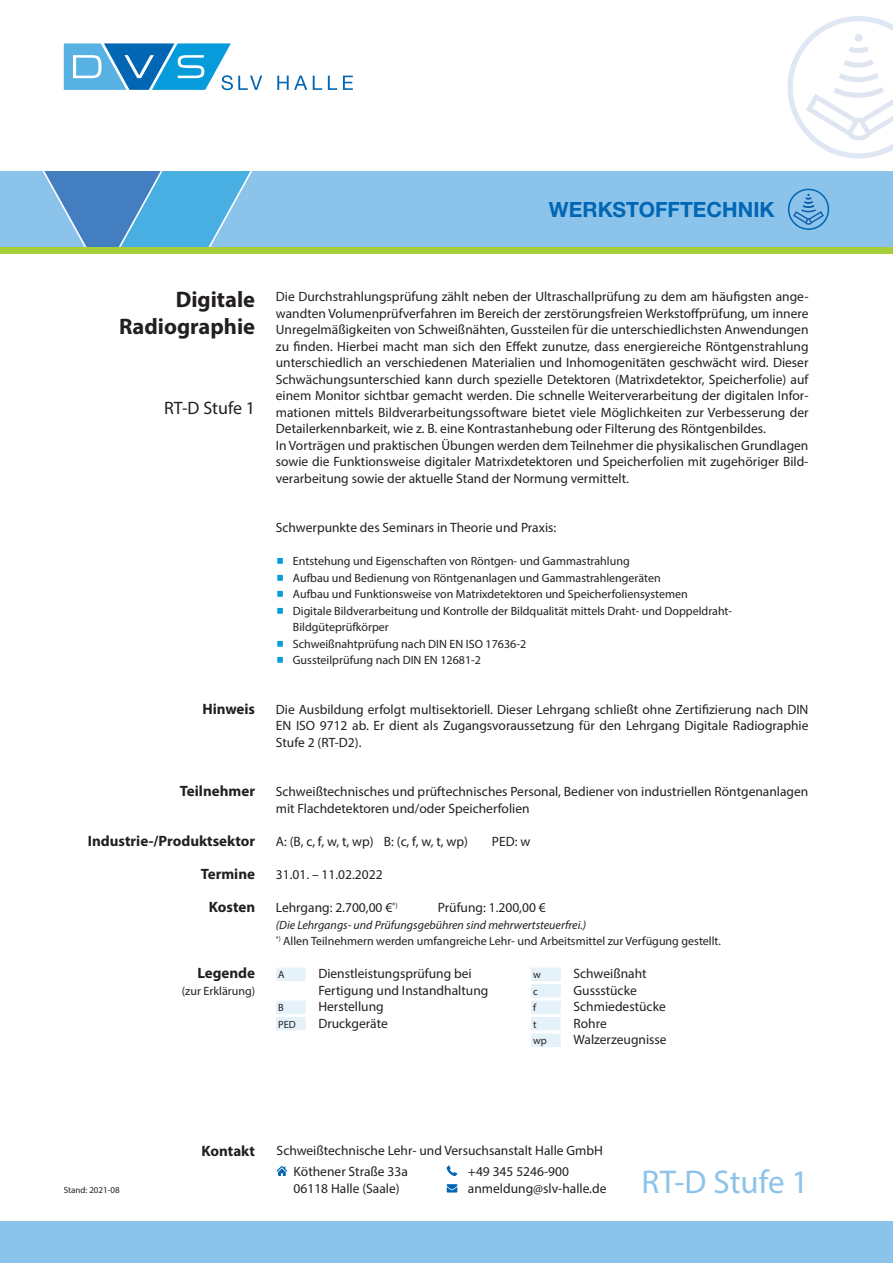
<style>
.page{position:relative;width:893px;height:1263px;background:#fff}
.page>*{position:absolute;margin:0;border:0;box-sizing:border-box;transform-origin:0 0}
.t1{font:33px "Myriad Pro";color:#8bc3ea}
.t2{font:700 22.5px/27px "Myriad Pro";color:#231f20;text-align:right}
.t3{font:700 21px "Helvetica Neue LT Std";color:#0166b3}
.t4{font:18px "Myriad Pro";color:#231f20}
.t5{font:700 15px "Myriad Pro";color:#231f20}
.t6{font:13.5px/16.5px "Myriad Pro";color:#231f20}
.t7{font:12px/16.5px "Myriad Pro";color:#231f20}
.t8{font:10.5px "Myriad Pro";color:#231f20}
.t9{font:9px "Myriad Pro";color:#231f20}
.s1{font-style:italic}
</style>
<div class="page">
<svg style="left:277px;top:1166px;width:10px;height:10px"></svg>
<svg style="left:447px;top:1165px;width:10px;height:11px"></svg>
<svg style="left:447px;top:1184px;width:10px;height:8px"></svg>
<div style="left:276px;top:967px;width:30px;height:14px;background:#e6f2fa"></div>
<div style="left:531px;top:967px;width:30px;height:14px;background:#e6f2fa"></div>
<div style="left:531px;top:984px;width:30px;height:13px;background:#e6f2fa"></div>
<div style="left:276px;top:1000px;width:30px;height:14px;background:#e6f2fa"></div>
<div style="left:531px;top:1000px;width:30px;height:14px;background:#e6f2fa"></div>
<div style="left:276px;top:1017px;width:30px;height:13px;background:#e6f2fa"></div>
<div style="left:531px;top:1017px;width:30px;height:13px;background:#e6f2fa"></div>
<div style="left:531px;top:1033px;width:30px;height:14px;background:#e6f2fa"></div>
<div style="left:250px;top:171px;width:643px;height:77px;background:#8bc3ea"></div>
<svg style="left:0;top:171px;width:250px;height:77px;background:#61a8d9"></svg>
<div style="left:0;top:1221px;width:893px;height:42px;background:#8bc3ea"></div>
<svg style="left:64px;top:43px;width:198px;height:47px"></svg>
<svg style="left:277px;top:76px;width:30px;height:14px"></svg>
<svg style="left:313px;top:76px;width:9px;height:14px"></svg>
<svg style="left:328px;top:76px;width:9px;height:14px"></svg>
<svg style="left:343px;top:76px;width:10px;height:14px"></svg>
<div style="left:0;top:248px;width:893px;height:6px;background:#a6ce39"></div>
<svg style="left:788px;top:189px;width:41px;height:41px;background:#6eaddc"></svg>
<svg style="left:787px;top:16px;width:106px;height:143px"></svg>
<h3 class="t3" style="left:549px;top:196px;width:227px">WERKSTOFFTECHNIK</h3>
<h2 class="t2" style="left:119px;top:285px;width:138px">Digitale<br>Radiographie</h2>
<h3 class="t4" style="left:164px;top:397px;width:92px">RT-D Stufe 1</h3>
<p class="t5" style="left:202px;top:699px;width:54px">Hinweis</p>
<p class="t5" style="left:180px;top:782px;width:77px">Teilnehmer</p>
<p class="t5" style="left:88px;top:831px;width:169px">Industrie-/Produktsektor</p>
<p class="t5" style="left:201px;top:864px;width:56px">Termine</p>
<p class="t5" style="left:209px;top:897px;width:48px">Kosten</p>
<p class="t5" style="left:197px;top:963px;width:59px">Legende</p>
<p class="t7" style="left:182px;top:982px;width:75px">(zur Erklärung)</p>
<p class="t6" style="left:276px;top:288px;width:534px">Die Durchstrahlungsprüfung zählt neben der Ultraschallprüfung zu dem am häufigsten ange&shy;wandten Volumenprüfverfahren im Bereich der zerstörungsfreien Werkstoffprüfung, um innere Unregelmäßigkeiten von Schweißnähten, Gussteilen für die unterschiedlichsten Anwendungen zu finden. Hierbei macht man sich den Effekt zunutze, dass energiereiche Röntgenstrahlung unterschiedlich an verschiedenen Materialien und Inhomogenitäten geschwächt wird. Dieser Schwächungsunterschied kann durch spezielle Detektoren (Matrixdetektor, Speicherfolie) auf einem Monitor sichtbar gemacht werden. Die schnelle Weiterverarbeitung der digitalen Infor&shy;mationen mittels Bildverarbeitungssoftware bietet viele Möglichkeiten zur Verbesserung der Detailerkennbarkeit, wie z. B. eine Kontrastanhebung oder Filterung des Röntgenbildes.<br>In Vorträgen und praktischen Übungen werden dem Teilnehmer die physikalischen Grundlagen sowie die Funktionsweise digitaler Matrixdetektoren und Speicherfolien mit zugehöriger Bild&shy;verarbeitung sowie der aktuelle Stand der Normung vermittelt.</p>
<p class="t6" style="left:276px;top:519px;width:282px">Schwerpunkte des Seminars in Theorie und Praxis:</p>
<p class="t7" style="left:293px;top:553px;width:441px">Entstehung und Eigenschaften von Röntgen- und Gammastrahlung<br>Aufbau und Bedienung von Röntgenanlagen und Gammastrahlengeräten<br>Aufbau und Funktionsweise von Matrixdetektoren und Speicherfoliensystemen<br>Digitale Bildverarbeitung und Kontrolle der Bildqualität mittels Draht- und Doppeldraht-Bildgüteprüfkörper<br>Schweißnahtprüfung nach DIN EN ISO 17636-2<br>Gussteilprüfung nach DIN EN 12681-2</p>
<p class="t6" style="left:276px;top:701px;width:534px;text-align:justify">Die Ausbildung erfolgt multisektoriell. Dieser Lehrgang schließt ohne Zertifizierung nach DIN EN ISO 9712 ab. Er dient als Zugangsvoraussetzung für den Lehrgang Digitale Radiographie Stufe 2 (RT-D2).</p>
<p class="t6" style="left:276px;top:783px;width:534px">Schweißtechnisches und prüftechnisches Personal, Bediener von industriellen Röntgenanlagen mit Flachdetektoren und/oder Speicherfolien</p>
<p class="t6" style="left:276px;top:833px;width:194px">A: (B, c, f, w, t, wp) B: (c, f, w, t, wp)</p>
<p class="t6" style="left:492px;top:833px;width:40px">PED: w</p>
<p class="t6" style="left:276px;top:866px;width:108px">31.01. – 11.02.2022</p>
<p class="t6" style="left:276px;top:899px;width:123px">Lehrgang: 2.700,00 €<sup>*)</sup></p>
<p class="t6" style="left:438px;top:899px;width:109px">Prüfung: 1.200,00 €</p>
<p class="t7" style="left:276px;top:916px;width:447px"><span class="s1">(Die Lehrgangs- und Prüfungsgebühren sind mehrwertsteuerfrei.)<br></span><sup>*)</sup> Allen Teilnehmern werden umfangreiche Lehr- und Arbeitsmittel zur Verfügung gestellt.</p>
<p class="t8" style="left:278px;top:968px;width:8px">A</p>
<p class="t6" style="left:318px;top:965px;width:155px">Dienstleistungsprüfung bei</p>
<p class="t8" style="left:533px;top:968px;width:9px">w</p>
<p class="t6" style="left:573px;top:965px;width:75px">Schweißnaht</p>
<p class="t6" style="left:318px;top:981px;width:171px">Fertigung und Instandhaltung</p>
<p class="t8" style="left:533px;top:984px;width:6px">c</p>
<p class="t6" style="left:573px;top:981px;width:65px">Gussstücke</p>
<p class="t8" style="left:278px;top:1001px;width:7px">B</p>
<p class="t6" style="left:318px;top:998px;width:67px">Herstellung</p>
<p class="t8" style="left:533px;top:1001px;width:5px">f</p>
<p class="t6" style="left:573px;top:998px;width:94px">Schmiedestücke</p>
<p class="t8" style="left:278px;top:1017px;width:19px">PED</p>
<p class="t6" style="left:318px;top:1014px;width:71px">Druckgeräte</p>
<p class="t8" style="left:533px;top:1017px;width:5px">t</p>
<p class="t6" style="left:573px;top:1014px;width:35px">Rohre</p>
<p class="t8" style="left:533px;top:1034px;width:15px">wp</p>
<p class="t6" style="left:573px;top:1031px;width:95px">Walzerzeugnisse</p>
<p class="t9" style="left:64px;top:1184px;width:58px">Stand: 2021-08</p>
<p class="t5" style="left:202px;top:1142px;width:55px">Kontakt</p>
<p class="t6" style="left:294px;top:1140px;width:311px;line-height:20.7px;text-indent:-17px">Schweißtechnische Lehr- und Versuchsanstalt Halle GmbH<br>Köthener Straße 33a</p>
<p class="t6" style="left:468px;top:1163px;width:103px">+49 345 5246-900</p>
<p class="t6" style="left:294px;top:1179px;width:108px">06118 Halle (Saale)</p>
<p class="t6" style="left:468px;top:1179px;width:140px">anmeldung@slv-halle.de</p>
<h1 class="t1" style="left:642px;top:1161px;width:168px">RT-D Stufe 1</h1>
</div>
